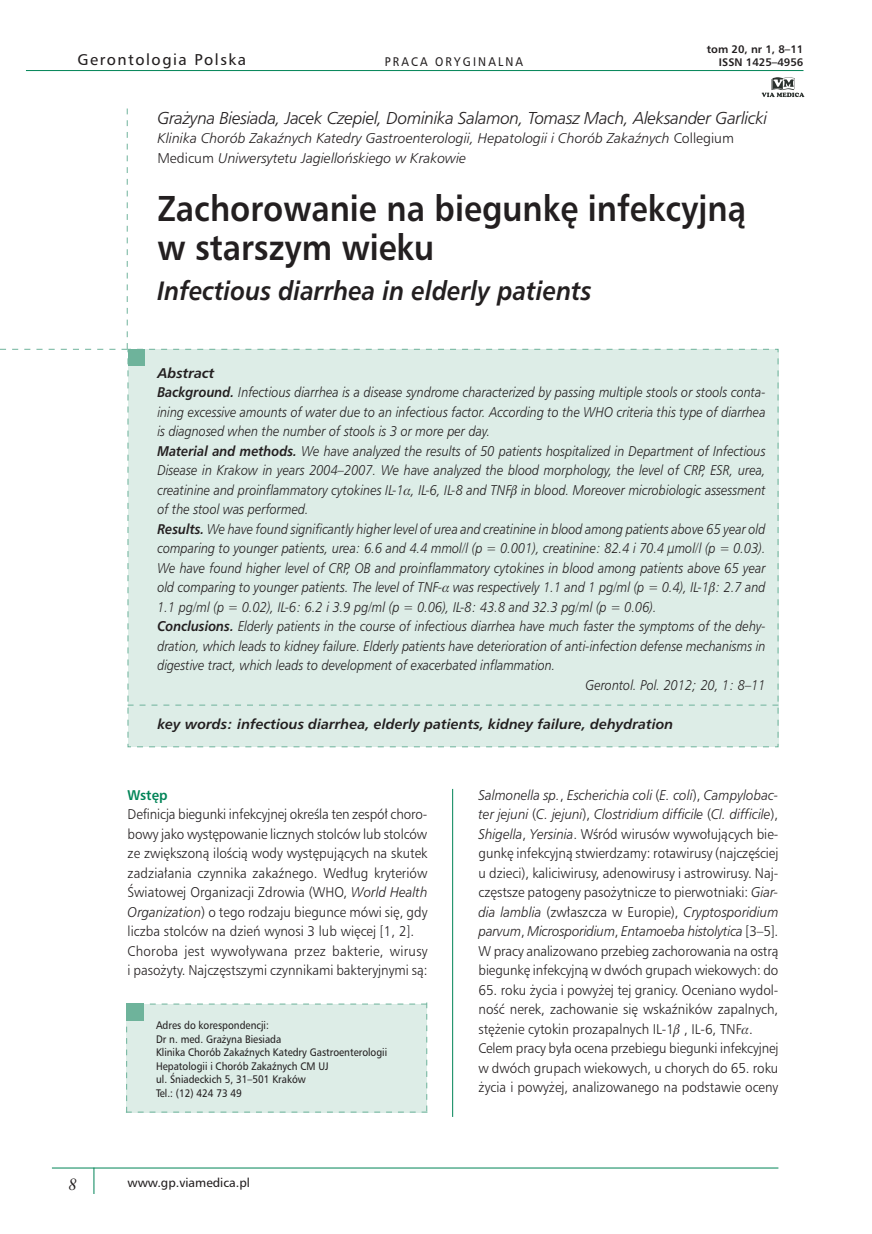
<style>
.page{position:relative;width:872px;height:1234px;background:#fff}
.page>*{position:absolute;margin:0;border:0;box-sizing:border-box;transform-origin:0 0}
.TYTUŁ{font:700 34.5px/39px "Humnst 777 PL";color:#231f20;scale:.9 1}
.TYTUŁ_ang{font:italic 700 25.5px "Humnst 777 PL";color:#231f20;scale:.9 1}
.AUTOR{font:italic 16.5px "Humnst 777 Lt PL";letter-spacing:-.02em;color:#231f20}
.t1{font:italic 16.5px "Class Garmnd PL";color:#231f20}
.t2{font:15px "Humnst 777 PL";letter-spacing:.1em;color:#231f20}
.STRESZCZENIE_tekst_z{font:italic 13.5px/19.5px "Humnst 777 Lt PL";color:#231f20;text-align:justify;scale:.9 1}
.TEKST{font:13.5px/19.5px "Humnst 777 Lt PL";color:#231f20;text-align:justify;scale:.95 1}
.AUTOR_praca{font:italic 13.5px/19.5px "Humnst 777 Lt PL";color:#231f20}
.STRESZCZENIE_slowa_k{font:italic 700 13.5px "Humnst 777 PL";color:#231f20}
.STRESZCZENIE_tekst_a{font:italic 13.5px "Humnst 777 Lt PL";color:#231f20;scale:.9 1}
.STRESZCZENIE_tytuł{font:italic 700 13.5px "Humnst 777 PL";color:#231f20}
.SRODTYTUL_I{font:700 13.5px "Humnst 777 PL";color:#008457;scale:.95 1}
.PAGINA_PRACA{font:12px "Humnst 777 PL";color:#231f20}
.PAGINA_PRACA-2{font:12px "Humnst 777 PL";letter-spacing:.2em;color:#231f20;scale:.9 1}
.ADRES{font:10.5px "Humnst 777 PL";color:#231f20;scale:.9 1}
.PAGINA_zywa{font:700 10.5px "Humnst 777 PL";color:#231f20}
.s1{font-style:normal}
.s2{font-family:"Humnst 777 PL";font-weight:700}
.s3{font-style:italic}
</style>
<div class="page">
<hr style="left:26px;top:70px;width:777px;height:1px;background:#008457">
<svg style="left:761px;top:77px;width:43px;height:20px"></svg>
<svg style="left:94px;top:1168px;width:1px;height:25px"></svg>
<hr style="left:52px;top:1167px;width:726px;height:1px;background:#008457">
<hr style="left:452px;top:106px;width:1px;height:1014px;background:#008457">
<div style="left:434px;top:94px;width:40px;height:694px;background:#fff"></div>
<div style="left:126px;top:1002px;width:301px;height:110px;background:#ddede7"></div>
<div style="left:441px;top:1116px;width:26px;height:36px;background:#fff"></div>
<div style="left:126px;top:1003px;width:17px;height:17px;background:#6eb39b"></div>
<svg style="left:0;top:108px;width:778px;height:632px"></svg>
<p class="t2" style="left:77px;top:50px;width:170px">Gerontologia Polska</p>
<p class="PAGINA_PRACA-2" style="left:385px;top:54px;width:155px">PRACA ORYGINALNA</p>
<p class="PAGINA_zywa" style="left:707px;top:43px;width:98px">tom 20, nr 1, 8–11</p>
<p class="PAGINA_zywa" style="left:719px;top:55px;width:86px">ISSN 1425–4956</p>
<p class="AUTOR" style="left:157px;top:107px;width:611px">Grażyna Biesiada, Jacek Czepiel, Dominika Salamon, Tomasz Mach, Aleksander Garlicki</p>
<p class="AUTOR_praca" style="left:157px;top:128px;width:578px">Klinika Chorób Zakaźnych Katedry Gastroenterologii, Hepatologii i Chorób Zakaźnych <span class="s1">Collegium<br>Medicum</span> Uniwersytetu Jagiellońskiego w Krakowie</p>
<p class="TYTUŁ" style="left:157px;top:188px;width:655px">Zachorowanie na biegunkę infekcyjną w starszym wieku</p>
<p class="TYTUŁ_ang" style="left:157px;top:273px;width:484px">Infectious diarrhea in elderly patients</p>
<p class="STRESZCZENIE_tytuł" style="left:157px;top:363px;width:59px">Abstract</p>
<p class="STRESZCZENIE_tekst_z" style="left:157px;top:382px;width:677px"><span class="s2">Background.</span> Infectious diarrhea is a disease syndrome characterized by passing multiple stools or stools conta&shy;ining excessive amounts of water due to an infectious factor. According to the WHO criteria this type of diarrhea is diagnosed when the number of stools is 3 or more per day.</p>
<p class="STRESZCZENIE_tekst_z" style="left:157px;top:440px;width:677px"><span class="s2">Material and methods.</span> We have analyzed the results of 50 patients hospitalized in Department of Infectious Disease in Krakow in years 2004–2007. We have analyzed the blood morphology, the level of CRP, ESR, urea, creatinine and proinflammatory cytokines IL-1 , IL-6, IL-8 and TNF in blood. Moreover microbiologic assessment of the stool was performed.</p>
<p class="STRESZCZENIE_tekst_z" style="left:157px;top:518px;width:677px"><span class="s2">Results.</span> We have found significantly higher level of urea and creatinine in blood among patients above 65 year old comparing to younger patients, urea: 6.6 and 4.4 mmol/l (p = 0.001), creatinine: 82.4 i 70.4 μmol/l (p = 0.03).<br>We have found higher level of CRP, OB and proinflammatory cytokines in blood among patients above 65 year old comparing to younger patients. The level of TNF- was respectively 1.1 and 1 pg/ml (p = 0.4), IL-1 : 2.7 and 1.1 pg/ml (p = 0.02), IL-6: 6.2 i 3.9 pg/ml (p = 0.06), IL-8: 43.8 and 32.3 pg/ml (p = 0.06).</p>
<p class="STRESZCZENIE_tekst_z" style="left:157px;top:616px;width:677px"><span class="s2">Conclusions.</span> Elderly patients in the course of infectious diarrhea have much faster the symptoms of the dehy&shy;dration, which leads to kidney failure. Elderly patients have deterioration of anti-infection defense mechanisms in digestive tract, which leads to development of exacerbated inflammation.</p>
<p class="STRESZCZENIE_tekst_a" style="left:585px;top:676px;width:202px">Gerontol. Pol. 2012; 20, 1: 8–11</p>
<p class="STRESZCZENIE_slowa_k" style="left:157px;top:714px;width:517px">key words: infectious diarrhea, elderly patients, kidney failure, dehydration</p>
<p class="SRODTYTUL_I" style="left:128px;top:785px;width:44px">Wstęp</p>
<p class="TEKST" style="left:128px;top:804px;width:317px">Definicja biegunki infekcyjnej określa ten zespół choro&shy;bowy jako występowanie licznych stolców lub stolców ze zwiększoną ilością wody występujących na skutek zadziałania czynnika zakaźnego. Według kryteriów Światowej Organizacji Zdrowia (WHO, <span class="s3">World Health Organization</span>) o tego rodzaju biegunce mówi się, gdy liczba stolców na dzień wynosi 3 lub więcej [1, 2].</p>
<p class="TEKST" style="left:128px;top:940px;width:317px">Choroba jest wywoływana przez bakterie, wirusy i pasożyty. Najczęstszymi czynnikami bakteryjnymi są:</p>
<p class="ADRES" style="left:156px;top:1018px;width:127px">Adres do korespondencji:</p>
<p class="ADRES" style="left:156px;top:1031px;width:141px">Dr n. med. Grażyna Biesiada</p>
<p class="ADRES" style="left:156px;top:1045px;width:258px">Klinika Chorób Zakaźnych Katedry Gastroenterologii</p>
<p class="ADRES" style="left:156px;top:1058px;width:193px">Hepatologii i Chorób Zakaźnych CM UJ</p>
<p class="ADRES" style="left:156px;top:1072px;width:168px">ul. Śniadeckich 5, 31–501 Kraków</p>
<p class="ADRES" style="left:156px;top:1085px;width:97px">Tel.: (12) 424 73 49</p>
<p class="t1" style="left:68px;top:1173px;width:11px">8</p>
<p class="PAGINA_PRACA" style="left:128px;top:1174px;width:124px">www.gp.viamedica.pl</p>
<p class="TEKST" style="left:478px;top:784px;width:317px"><span class="s3">Salmonella sp.</span>, <span class="s3">Escherichia coli</span> (<span class="s3">E. coli</span>), <span class="s3">Campylobac&shy;ter jejuni</span> (<span class="s3">C. jejuni</span>), <span class="s3">Clostridium difficile</span> (<span class="s3">Cl. difficile</span>), <span class="s3">Shigella</span>, <span class="s3">Yersinia</span>. Wśród wirusów wywołujących bie&shy;gunkę infekcyjną stwierdzamy: rotawirusy (najczęściej u dzieci), kaliciwirusy, adenowirusy i astrowirusy. Naj&shy;częstsze patogeny pasożytnicze to pierwotniaki: <span class="s3">Giar&shy;dia lamblia</span> (zwłaszcza w Europie), <span class="s3">Cryptosporidium parvum</span>, <span class="s3">Microsporidium</span>, <span class="s3">Entamoeba histolytica</span> [3–5].</p>
<p class="TEKST" style="left:478px;top:940px;width:317px">W pracy analizowano przebieg zachorowania na ostrą biegunkę infekcyjną w dwóch grupach wiekowych: do</p>
<p class="TEKST" style="left:478px;top:979px;width:317px">65. roku życia i powyżej tej granicy. Oceniano wydol&shy;ność nerek, zachowanie się wskaźników zapalnych, stężenie cytokin prozapalnych IL-1 , IL-6, TNF .</p>
<p class="TEKST" style="left:478px;top:1038px;width:317px">Celem pracy była ocena przebiegu biegunki infekcyjnej w dwóch grupach wiekowych, u chorych do 65. roku życia i powyżej, analizowanego na podstawie oceny</p>
</div>
